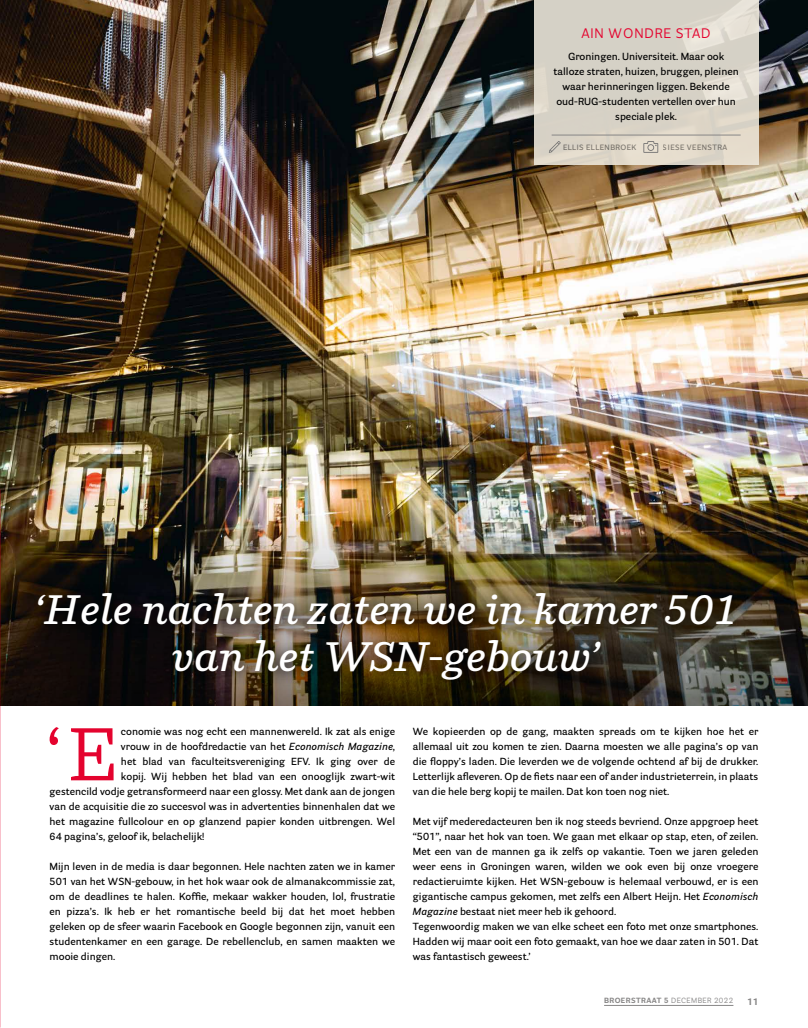
<style>
.page{position:relative;width:808px;height:1028px;background:#fff}
.page>*{position:absolute;margin:0;border:0;box-sizing:border-box;transform-origin:0 0}
.t1{font:74px "Parry";color:#e4032e}
.t2{font:italic 600 40.88px/46.8px "Parry";color:#fff;text-align:center}
.t3{font:13.75px "Parry Grotesque";letter-spacing:.06em;color:#e4032e}
.t4{font:600 10px/15px "Parry Grotesque";color:#000;text-align:justify}
.t5{font:700 9.38px "Parry Grotesque";color:#878686}
.t6{font:600 7.5px "Parry Grotesque";letter-spacing:.06em;color:#878686}
.t7{font:700 7.5px "Parry Grotesque";letter-spacing:.06em;color:#878686}
.s1{font-style:italic}
.s2{font-weight:400}
</style>
<div class="page">
<hr style="left:604px;top:1005px;width:129px;height:1px;background:#878686">
<img style="left:0;top:0;width:808px;height:490px">
<svg style="left:534px;top:0;width:224px;height:165px;background:#d9d4c8"></svg>
<hr style="left:552px;top:134px;width:189px;height:1px;background:#878686">
<svg style="left:549px;top:141px;width:12px;height:12px"></svg>
<svg style="left:643px;top:141px;width:15px;height:12px"></svg>
<img style="left:0;top:490px;width:808px;height:215px">
<img style="left:27px;top:582px;width:720px;height:113px">
<h3 class="t3" style="left:581px;top:24px;width:131px">AIN WONDRE STAD</h3>
<p class="t4" style="left:553px;top:49px;width:187px;text-align:center">Groningen. Universiteit. Maar ook talloze straten, huizen, bruggen, pleinen waar herinneringen liggen. Bekende oud-RUG-studenten vertellen over hun speciale plek.</p>
<p class="t6" style="left:563px;top:143px;width:75px">ELLIS ELLENBROEK</p>
<p class="t6" style="left:663px;top:143px;width:66px">SIESE VEENSTRA</p>
<h2 class="t2" style="left:35px;top:585px;width:705px">‘Hele nachten zaten we in kamer 501 van het WSN-gebouw’</h2>
<h1 class="t1" style="left:46px;top:708px;width:72px">‘E</h1>
<p class="t4" style="left:121px;top:724px;width:276px">conomie was nog echt een mannenwereld. Ik zat als enige</p>
<p class="t4" style="left:121px;top:739px;width:276px">vrouw in de hoofdredactie van het <span class="s1">Economisch Magazine</span>,</p>
<p class="t4" style="left:121px;top:754px;width:276px">het blad van faculteitsvereniging EFV. Ik ging over de</p>
<p class="t4" style="left:121px;top:769px;width:276px">kopij. Wij hebben het blad van een onooglijk zwart-wit</p>
<p class="t4" style="left:50px;top:784px;width:347px">gestencild vodje getransformeerd naar een glossy. Met dank aan de jongen</p>
<p class="t4" style="left:50px;top:799px;width:347px">van de acquisitie die zo succesvol was in advertenties binnenhalen dat we</p>
<p class="t4" style="left:50px;top:814px;width:347px">het magazine fullcolour en op glanzend papier konden uitbrengen. Wel</p>
<p class="t4" style="left:50px;top:829px;width:156px">64 pagina’s, geloof ik, belachelijk!</p>
<p class="t4" style="left:50px;top:859px;width:347px">Mijn leven in de media is daar begonnen. Hele nachten zaten we in kamer 501 van het WSN-gebouw, in het hok waar ook de almanakcommissie zat, om de deadlines te halen. Koffie, mekaar wakker houden, lol, frustratie en pizza’s. Ik heb er het romantische beeld bij dat het moet hebben geleken op de sfeer waarin Facebook en Google begonnen zijn, vanuit een studentenkamer en een garage. De rebellenclub, en samen maakten we mooie dingen.</p>
<p class="t4" style="left:413px;top:724px;width:347px">We kopieerden op de gang, maakten spreads om te kijken hoe het er allemaal uit zou komen te zien. Daarna moesten we alle pagina’s op van die floppy’s laden. Die leverden we de volgende ochtend af bij de drukker.<br>Letterlijk afleveren. Op de fiets naar een of ander industrieterrein, in plaats van die hele berg kopij te mailen. Dat kon toen nog niet.</p>
<p class="t4" style="left:413px;top:814px;width:347px;text-align:left">Met vijf mederedacteuren ben ik nog steeds bevriend. Onze appgroep heet “501”, naar het hok van toen. We gaan met elkaar op stap, eten, of zeilen.<br>Met een van de mannen ga ik zelfs op vakantie. Toen we jaren geleden weer eens in Groningen waren, wilden we ook even bij onze vroegere redactieruimte kijken. Het WSN-gebouw is helemaal verbouwd, er is een gigantische campus gekomen, met zelfs een Albert Heijn. Het <span class="s1">Economisch Magazine</span> bestaat niet meer heb ik gehoord.<br>Tegenwoordig maken we van elke scheet een foto met onze smartphones.<br>Hadden wij maar ooit een foto gemaakt, van hoe we daar zaten in 501. Dat was fantastisch geweest.’</p>
<p class="t7" style="left:604px;top:995px;width:131px">BROERSTRAAT 5 <span class="s2">DECEMBER 2022</span></p>
<p class="t5" style="left:747px;top:996px;width:13px">11</p>
</div>
